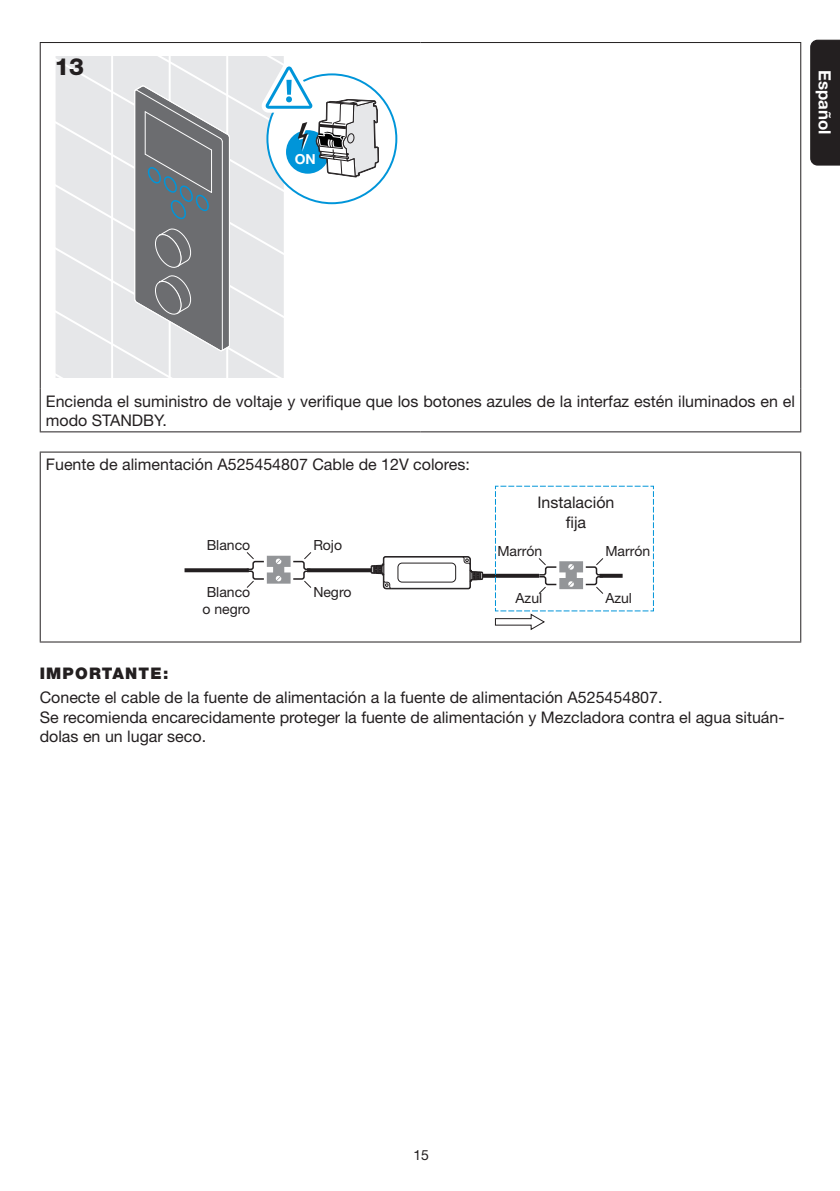
<style>
.page{position:relative;width:840px;height:1191px;background:#fff}
.page>*{position:absolute;margin:0;border:0;box-sizing:border-box;transform-origin:0 0}
.t1{font:800 23.6px "Helvetica Neue";color:#231f20}
.t2{font:700 16.8px "Helvetica Neue";color:#fff}
.Texto{font:16px/19.2px "Helvetica Neue";color:#231f20}
.Texto_titulos{font:900 16px "Helvetica Neue";letter-spacing:.075em;color:#231f20}
.t3{font:14px/16.4px "Helvetica Neue";color:#231f20}
.t4{font:700 13.8px "Helvetica Neue";color:#fff}
</style>
<div class="page">
<hr style="left:40px;top:42px;width:380px;height:1px;background:#231f20">
<hr style="left:40px;top:43px;width:1px;height:346px;background:#231f20">
<hr style="left:420px;top:42px;width:380px;height:1px;background:#231f20">
<hr style="left:799px;top:43px;width:1px;height:346px;background:#231f20">
<hr style="left:40px;top:389px;width:1px;height:42px;background:#231f20">
<hr style="left:799px;top:389px;width:1px;height:42px;background:#231f20">
<hr style="left:40px;top:431px;width:380px;height:1px;background:#231f20">
<hr style="left:420px;top:431px;width:380px;height:1px;background:#231f20">
<svg style="left:55px;top:56px;width:324px;height:321px"></svg>
<hr style="left:40px;top:451px;width:760px;height:1px;background:#231f20">
<hr style="left:40px;top:452px;width:1px;height:189px;background:#231f20">
<hr style="left:799px;top:452px;width:1px;height:189px;background:#231f20">
<hr style="left:40px;top:641px;width:760px;height:1px;background:#231f20">
<svg style="left:184px;top:568px;width:61px;height:4px"></svg>
<svg style="left:312px;top:568px;width:58px;height:4px"></svg>
<svg style="left:483px;top:574px;width:11px;height:4px"></svg>
<svg style="left:370px;top:556px;width:113px;height:33px"></svg>
<svg style="left:245px;top:552px;width:67px;height:36px"></svg>
<svg style="left:494px;top:485px;width:160px;height:145px"></svg>
<div style="left:810px;top:40px;width:29px;height:126px;background:#231f20"></div>
<p class="t1" style="left:54px;top:52px;width:31px">13</p>
<p class="t4" style="left:295px;top:151px;width:23px">ON</p>
<p class="t2" style="left:834px;top:70px;width:66px;rotate:90deg">Español</p>
<p class="Texto" style="left:46px;top:391px;width:750px">Encienda el suministro de voltaje y verifique que los botones azules de la interfaz estén iluminados en el modo STANDBY.</p>
<p class="Texto" style="left:46px;top:455px;width:425px">Fuente de alimentación A525454807 Cable de 12V colores:</p>
<p class="t3" style="left:206px;top:537px;width:45px">Blanco</p>
<p class="t3" style="left:202px;top:584px;width:49px">Blanco o negro</p>
<p class="t3" style="left:313px;top:537px;width:30px">Rojo</p>
<p class="t3" style="left:313px;top:584px;width:40px">Negro</p>
<p class="Texto" style="left:537px;top:493px;width:79px;text-align:center">Instalación fija</p>
<p class="t3" style="left:497px;top:543px;width:46px">Marrón</p>
<p class="t3" style="left:515px;top:590px;width:28px">Azul</p>
<p class="t3" style="left:605px;top:543px;width:46px">Marrón</p>
<p class="t3" style="left:605px;top:590px;width:28px">Azul</p>
<p class="Texto_titulos" style="left:40px;top:663px;width:130px">IMPORTANTE:</p>
<p class="Texto" style="left:40px;top:688px;width:624px">Conecte el cable de la fuente de alimentación a la fuente de alimentación A525454807.</p>
<p class="Texto" style="left:40px;top:707px;width:746px">Se recomienda encarecidamente proteger la fuente de alimentación y Mezcladora contra el agua situán&shy;dolas en un lugar seco.</p>
<p class="t3" style="left:413px;top:1146px;width:17px">15</p>
</div>
